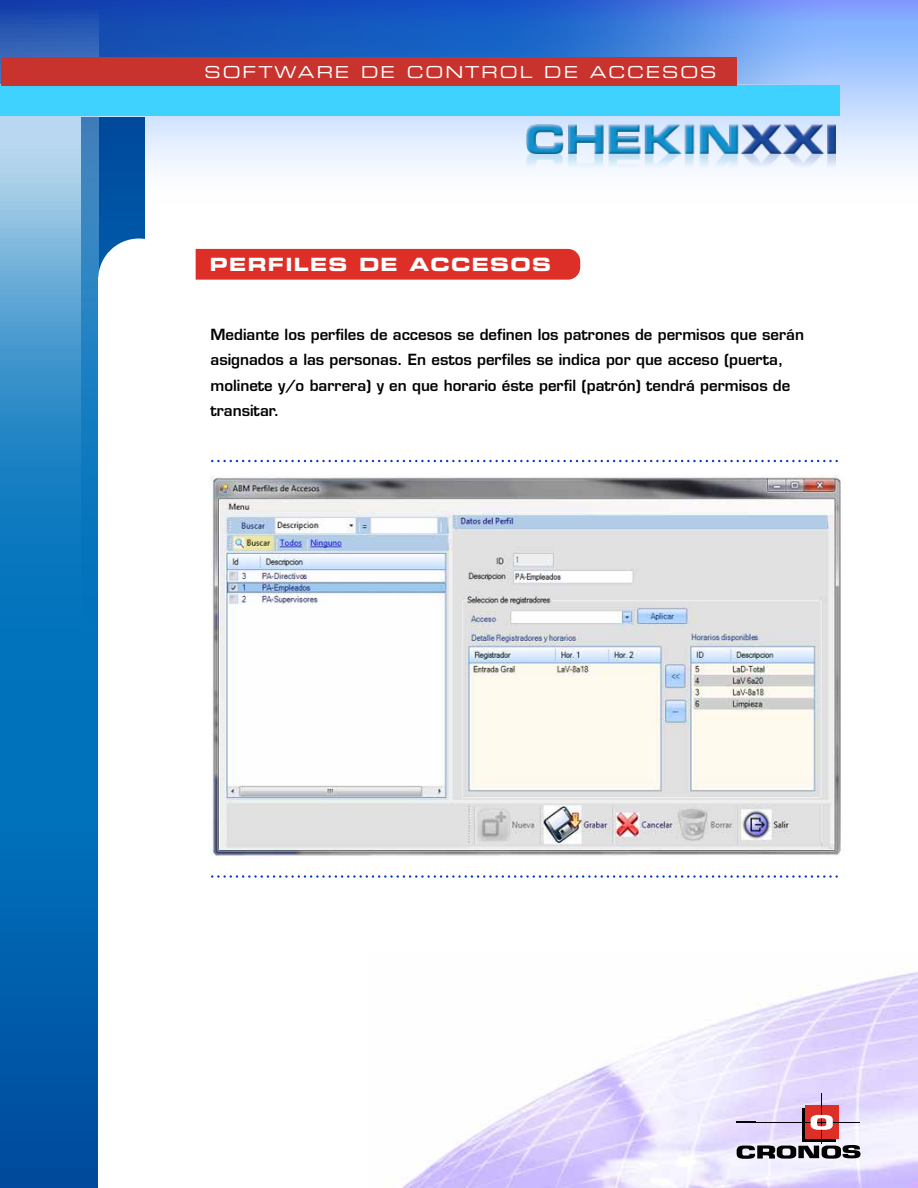
<style>
.page{position:relative;width:918px;height:1188px;background:#fff}
.page>*{position:absolute;margin:0;border:0;box-sizing:border-box;transform-origin:0 0}
.t1{font:18.3px "Eurostile Bold Extended Two";letter-spacing:.07em;color:#fff}
.t2{font:16.5px "Eurostile Extended Two";letter-spacing:.12em;color:#fff}
.t3{font:600 15px/25.5px "Eurostile";color:#000}
</style>
<div class="page">
<div style="left:196px;top:249px;width:384px;height:31px;background:#dd2f27"></div>
<div style="left:1px;top:0;width:917px;height:205px;background:linear-gradient(to bottom,#74a4ff,#fff)"></div>
<svg style="left:98px;top:0;width:741px;height:84px;background:#3570cf"></svg>
<div style="left:81px;top:117px;width:63px;height:1071px;background:#0050a1"></div>
<svg style="left:1px;top:0;width:97px;height:1188px;background:#207abd"></svg>
<div style="left:1px;top:85px;width:839px;height:31px;background:#3fd2ff"></div>
<div style="left:1px;top:57px;width:735px;height:28px;background:#c8342d"></div>
<svg style="left:211px;top:460px;width:627px;height:2px"></svg>
<svg style="left:211px;top:875px;width:627px;height:3px"></svg>
<img style="left:527px;top:153px;width:309px;height:17px">
<img style="left:525px;top:123px;width:311px;height:30px">
<img style="left:211px;top:476px;width:630px;height:383px">
<div style="left:98px;top:277px;width:59px;height:911px;background:#fff"></div>
<div style="left:98px;top:239px;width:82px;height:81px;background:#fff;border-radius:50%"></div>
<img style="left:402px;top:972px;width:516px;height:216px">
<div style="left:802px;top:1108px;width:34px;height:34px;background:#000"></div>
<div style="left:805px;top:1106px;width:33px;height:33px;background:#dd2f27"></div>
<svg style="left:737px;top:1121px;width:19px;height:1px"></svg>
<hr style="left:737px;top:1122px;width:123px;height:1px;background:#000">
<hr style="left:822px;top:1093px;width:1px;height:50px;background:#000">
<svg style="left:811px;top:1115px;width:22px;height:15px"></svg>
<img style="left:802px;top:1142px;width:15px;height:21px">
<img style="left:838px;top:1140px;width:27px;height:23px">
<img style="left:760px;top:1142px;width:13px;height:21px">
<img style="left:732px;top:1142px;width:28px;height:21px">
<img style="left:773px;top:1142px;width:29px;height:21px">
<img style="left:817px;top:1142px;width:28px;height:21px">
<svg style="left:737px;top:1145px;width:124px;height:14px"></svg>
<p class="t2" style="left:204px;top:61px;width:514px">SOFTWARE DE CONTROL DE ACCESOS</p>
<p class="t1" style="left:210px;top:252px;width:343px">PERFILES DE ACCESOS</p>
<p class="t3" style="left:211px;top:321px;width:595px">Mediante los perfiles de accesos se definen los patrones de permisos que serán asignados a las personas. En estos perfiles se indica por que acceso (puerta, molinete y/o barrera) y en que horario éste perfil (patrón) tendrá permisos de transitar.</p>
</div>
